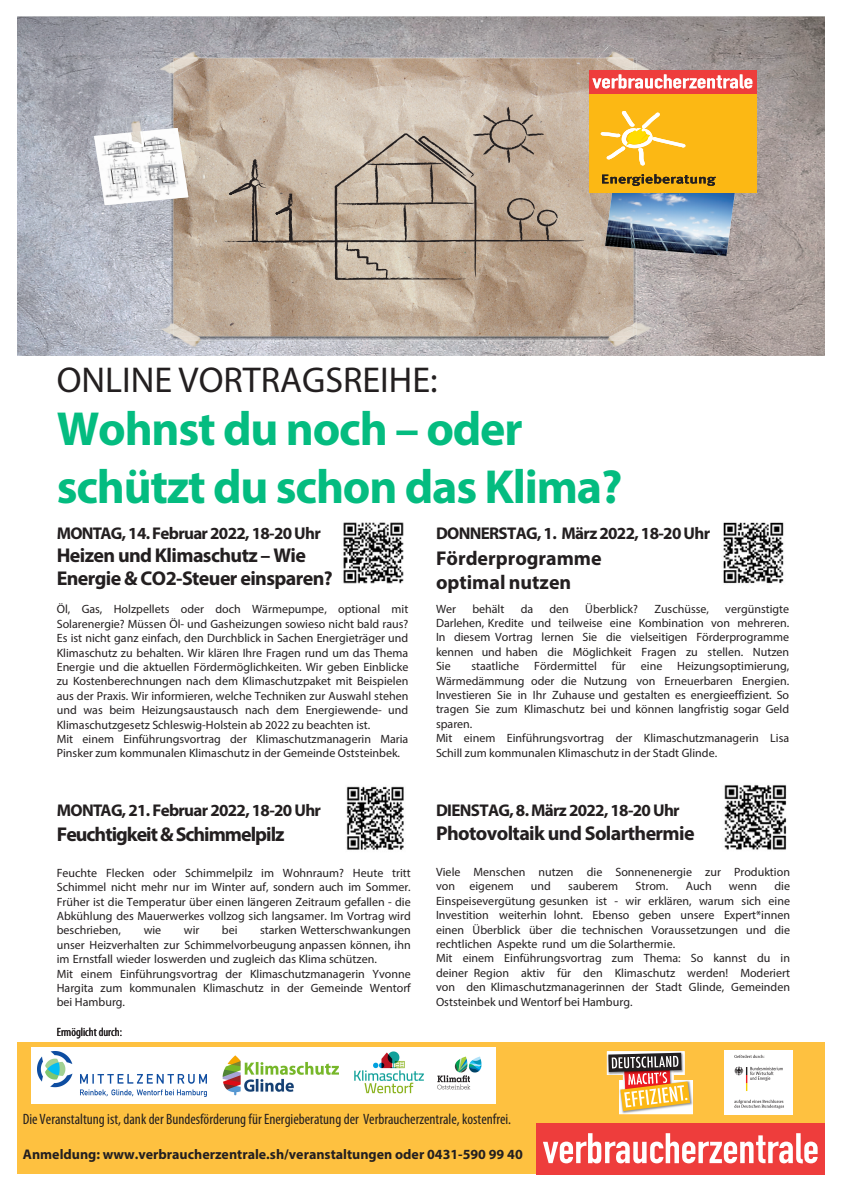
<style>
.page{position:relative;width:842px;height:1191px;background:#fff}
.page>*{position:absolute;margin:0;border:0;box-sizing:border-box;transform-origin:0 0}
.t1{font:700 48px/57.6px "Myriad Pro";letter-spacing:-.025em;color:#04bc80}
.t2{font:36px "Myriad Pro";color:#231f20}
.t3{font:700 20px/23px "Myriad Pro";letter-spacing:-.03em;color:#231f20}
.t4{font:700 20px/24px "Myriad Pro";color:#231f20}
.t5{font:700 20px "Myriad Pro";letter-spacing:-.05em;color:#231f20}
.t6{font:700 17px "Myriad Pro";letter-spacing:-.04em;color:#231f20}
.t7{font:condensed 15px "Myriad Pro";color:#231f20}
.t8{font:700 14px "Myriad Pro";color:#231f20}
.t9{font:12px/14.4px "Myriad Pro";color:#231f20}
.t10{font:condensed 12px "Myriad Pro";color:#231f20}
</style>
<div class="page">
<div style="left:17px;top:1042px;width:808px;height:132px;background:#fec140"></div>
<img style="left:17px;top:16px;width:808px;height:340px">
<img style="left:170px;top:57px;width:428px;height:28px">
<img style="left:170px;top:85px;width:3px;height:43px">
<img style="left:170px;top:205px;width:3px;height:110px">
<img style="left:633px;top:256px;width:3px;height:56px">
<img style="left:209px;top:336px;width:389px;height:4px">
<img style="left:173px;top:58px;width:460px;height:278px">
<svg style="left:220px;top:107px;width:364px;height:173px;background:#bbaa98"></svg>
<img style="left:176px;top:46px;width:30px;height:11px">
<img style="left:173px;top:57px;width:34px;height:21px">
<img style="left:153px;top:60px;width:17px;height:23px">
<img style="left:170px;top:59px;width:3px;height:21px">
<img style="left:599px;top:45px;width:57px;height:25px">
<img style="left:598px;top:57px;width:38px;height:13px">
<img style="left:597px;top:58px;width:36px;height:12px">
<img style="left:155px;top:315px;width:52px;height:36px">
<img style="left:170px;top:317px;width:39px;height:23px">
<img style="left:173px;top:319px;width:32px;height:17px">
<img style="left:600px;top:312px;width:58px;height:40px">
<img style="left:598px;top:317px;width:38px;height:23px">
<img style="left:601px;top:318px;width:32px;height:18px">
<img style="left:94px;top:128px;width:94px;height:77px">
<img style="left:605px;top:192px;width:131px;height:64px">
<img style="left:665px;top:192px;width:17px;height:3px">
<img style="left:126px;top:116px;width:16px;height:17px">
<img style="left:128px;top:131px;width:16px;height:17px">
<div style="left:589px;top:94px;width:168px;height:98px;background:#fcb814"></div>
<div style="left:589px;top:70px;width:168px;height:24px;background:#ee3d3c"></div>
<svg style="left:592px;top:74px;width:160px;height:14px"></svg>
<svg style="left:601px;top:111px;width:85px;height:55px"></svg>
<svg style="left:602px;top:174px;width:114px;height:12px"></svg>
<img style="left:343px;top:522px;width:61px;height:62px">
<img style="left:346px;top:786px;width:58px;height:64px">
<img style="left:723px;top:522px;width:61px;height:62px">
<img style="left:724px;top:784px;width:63px;height:66px">
<img style="left:619px;top:1080px;width:74px;height:34px">
<img style="left:607px;top:1051px;width:78px;height:24px">
<div style="left:536px;top:1123px;width:289px;height:51px;background:#ee3d3c"></div>
<svg style="left:543px;top:1133px;width:275px;height:30px"></svg>
<div style="left:725px;top:1050px;width:68px;height:64px;background:#fff"></div>
<svg style="left:734px;top:1054px;width:31px;height:4px"></svg>
<svg style="left:734px;top:1099px;width:50px;height:9px"></svg>
<svg style="left:734px;top:1066px;width:49px;height:25px"></svg>
<svg style="left:608px;top:1052px;width:82px;height:59px;background:#ca9e6b"></svg>
<div style="left:32px;top:1047px;width:464px;height:57px;background:#fff"></div>
<img style="left:437px;top:1056px;width:45px;height:34px">
<img style="left:354px;top:1051px;width:70px;height:43px">
<img style="left:38px;top:1051px;width:169px;height:46px">
<img style="left:222px;top:1055px;width:117px;height:41px">
<h2 class="t2" style="left:57px;top:358px;width:382px">ONLINE VORTRAGSREIHE:</h2>
<h1 class="t1" style="left:57px;top:398px;width:567px">Wohnst du noch – oder schützt du schon das Klima?</h1>
<h3 class="t6" style="left:57px;top:522px;width:266px">MONTAG, 14. Februar 2022, 18-20 Uhr</h3>
<h3 class="t3" style="left:57px;top:543px;width:278px">Heizen und Klimaschutz – Wie<br>Energie &amp; CO2-Steuer einsparen?</h3>
<p class="t9" style="left:57px;top:602px;width:353px">Öl, Gas, Holzpellets oder doch Wärmepumpe, optional mit Solarenergie? Müssen Öl- und Gasheizungen sowieso nicht bald raus?<br>Es ist nicht ganz einfach, den Durchblick in Sachen Energieträger und Klimaschutz zu behalten. Wir klären Ihre Fragen rund um das Thema Energie und die aktuellen Fördermöglichkeiten. Wir geben Einblicke zu Kostenberechnungen nach dem Klimaschutzpaket mit Beispielen aus der Praxis. Wir informieren, welche Techniken zur Auswahl stehen und was beim Heizungsaustausch nach dem Energiewende- und Klimaschutzgesetz Schleswig-Holstein ab 2022 zu beachten ist.<br>Mit einem Einführungsvortrag der Klimaschutzmanagerin Maria Pinsker zum kommunalen Klimaschutz in der Gemeinde Oststeinbek.</p>
<h3 class="t6" style="left:436px;top:522px;width:276px">DONNERSTAG, 1. März 2022, 18-20 Uhr</h3>
<h3 class="t4" style="left:436px;top:545px;width:167px">Förderprogramme optimal nutzen</h3>
<p class="t9" style="left:436px;top:601px;width:22px">Wer</p>
<p class="t9" style="left:472px;top:601px;width:34px">behält</p>
<p class="t9" style="left:521px;top:601px;width:14px">da</p>
<p class="t9" style="left:549px;top:601px;width:21px">den</p>
<p class="t9" style="left:585px;top:601px;width:54px">Überblick?</p>
<p class="t9" style="left:654px;top:601px;width:56px">Zuschüsse,</p>
<p class="t9" style="left:436px;top:601px;width:355px;text-align:justify;text-indent:289px">vergünstigte Darlehen, Kredite und teilweise eine Kombination von mehreren.<br>In diesem Vortrag lernen Sie die vielseitigen Förderprogramme kennen und haben die Möglichkeit Fragen zu stellen. Nutzen Sie</p>
<p class="t9" style="left:436px;top:659px;width:355px;text-indent:35px">staatliche Fördermittel für eine Heizungsoptimierung, Wärmedämmung oder die Nutzung von Erneuerbaren Energien.<br>Investieren Sie in Ihr Zuhause und gestalten es energieeffizient. So tragen Sie zum Klimaschutz bei und können langfristig sogar Geld sparen.<br>Mit einem Einführungsvortrag der Klimaschutzmanagerin Lisa Schill zum kommunalen Klimaschutz in der Stadt Glinde.</p>
<h3 class="t6" style="left:57px;top:799px;width:266px">MONTAG, 21. Februar 2022, 18-20 Uhr</h3>
<h3 class="t5" style="left:57px;top:821px;width:229px">Feuchtigkeit &amp; Schimmelpilz</h3>
<p class="t9" style="left:57px;top:865px;width:355px;text-align:justify">Feuchte Flecken oder Schimmelpilz im Wohnraum? Heute tritt Schimmel nicht mehr nur im Winter auf, sondern auch im Sommer.<br>Früher ist die Temperatur über einen längeren Zeitraum gefallen - die Abkühlung des Mauerwerkes vollzog sich langsamer. Im Vortrag wird beschrieben,</p>
<p class="t9" style="left:57px;top:923px;width:355px;text-indent:203px">starken Wetterschwankungen unser Heizverhalten zur Schimmelvorbeugung anpassen können, ihn im Ernstfall wieder loswerden und zugleich das Klima schützen.<br>Mit einem Einführungsvortrag der Klimaschutzmanagerin Yvonne Hargita zum kommunalen Klimaschutz in der Gemeinde Wentorf bei Hamburg.</p>
<p class="t9" style="left:144px;top:923px;width:19px">wie</p>
<p class="t9" style="left:184px;top:923px;width:17px">wir</p>
<p class="t9" style="left:222px;top:923px;width:17px">bei</p>
<p class="t10" style="left:57px;top:1024px;width:67px">Ermöglicht durch:</p>
<h3 class="t6" style="left:436px;top:799px;width:245px">DIENSTAG, 8. März 2022, 18-20 Uhr</h3>
<h3 class="t3" style="left:436px;top:821px;width:260px">Photovoltaik und Solarthermie</h3>
<p class="t9" style="left:436px;top:864px;width:355px">Viele Menschen nutzen die Sonnenenergie zur Produktion von eigenem</p>
<p class="t9" style="left:436px;top:879px;width:355px;text-indent:338px">die Einspeisevergütung gesunken ist - wir erklären, warum sich eine Investition weiterhin lohnt. Ebenso geben unsere Expert*innen einen Überblick über die technischen Voraussetzungen und die rechtlichen Aspekte rund um die Solarthermie.<br>Mit einem Einführungsvortrag zum Thema: So kannst du in deiner Region aktiv für den Klimaschutz werden! Moderiert von den Klimaschutzmanagerinnen der Stadt Glinde, Gemeinden Oststeinbek und Wentorf bei Hamburg.</p>
<p class="t9" style="left:531px;top:879px;width:22px">und</p>
<p class="t9" style="left:568px;top:879px;width:51px">sauberem</p>
<p class="t9" style="left:635px;top:879px;width:34px">Strom.</p>
<p class="t9" style="left:686px;top:879px;width:27px">Auch</p>
<p class="t9" style="left:729px;top:879px;width:30px">wenn</p>
<p class="t7" style="left:23px;top:1109px;width:490px">Die Veranstaltung ist, dank der Bundesförderung für Energieberatung der Verbraucherzentrale, kostenfrei.</p>
<p class="t8" style="left:23px;top:1145px;width:501px">Anmeldung: www.verbraucherzentrale.sh/veranstaltungen oder 0431-590 99 40</p>
</div>
